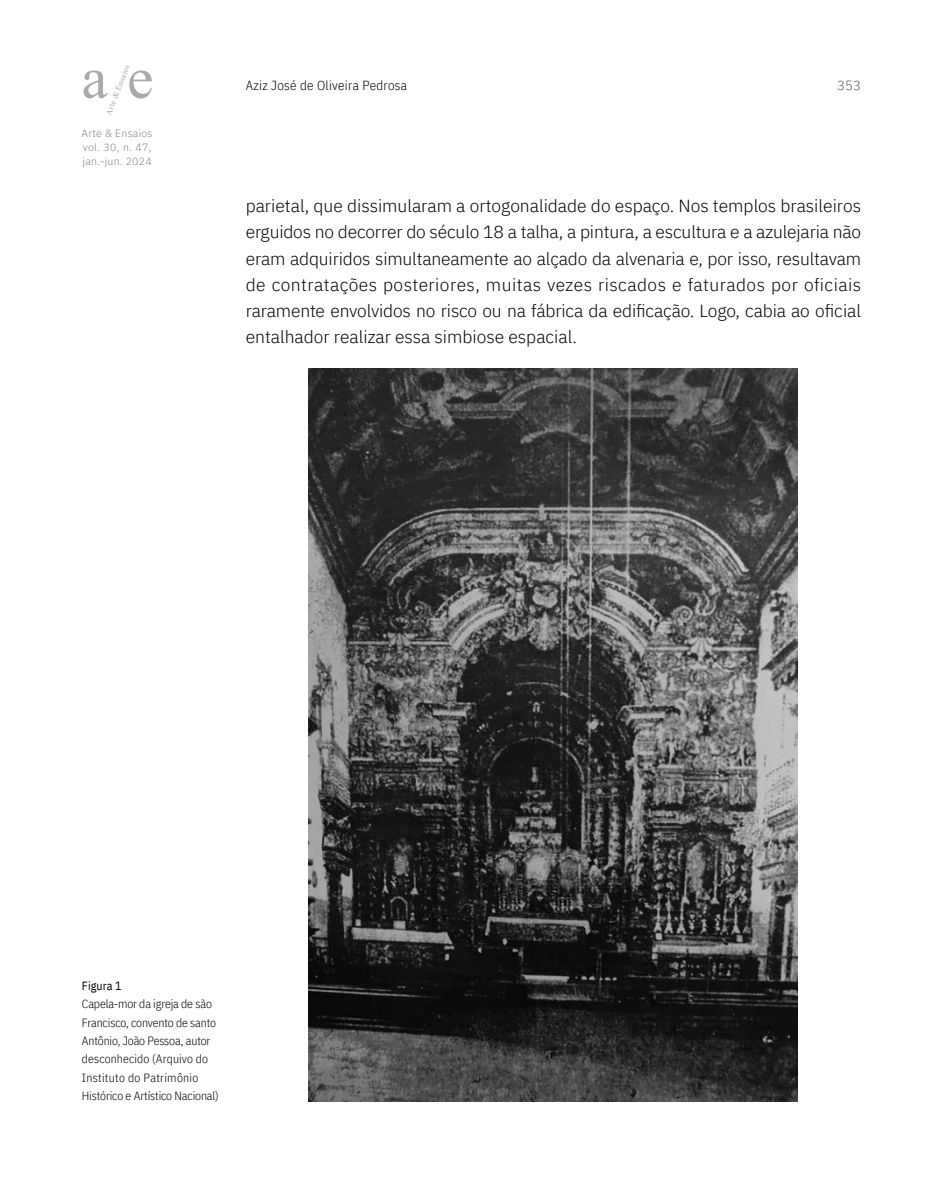
<style>
.page{position:relative;width:943px;height:1191px;background:#fff}
.page>*{position:absolute;margin:0;border:0;box-sizing:border-box;transform-origin:0 0}
.t1{font:59.15px "Times New Roman";color:#a7a9ac}
.t2{font:300 17.5px/26.2px "IBM Plex Sans";color:#000;text-align:justify}
.t3{font:300 13.12px "IBM Plex Sans Cond";letter-spacing:.025em;color:#000}
.t4{font:200 13.12px "IBM Plex Sans";color:#000}
.t5{font:300 11.9px/18.4px "IBM Plex Sans Cond";letter-spacing:-.01em;color:#000}
.t6{font:11.9px "IBM Plex Sans Cond";letter-spacing:.01em;color:#000}
.t7{font:300 10.5px/14px "IBM Plex Sans";letter-spacing:.025em;color:#808285;text-align:justify}
.t8{font:8.4px "Times New Roman";color:#a7a9ac}
</style>
<div class="page">
<img style="left:309px;top:368px;width:489px;height:733px">
<p class="t8" style="left:103px;top:112px;width:55px;rotate:-69deg">Arte &amp; Ensaios</p>
<p class="t7" style="left:82px;top:125px;width:72px">Arte &amp; Ensaios vol. 30, n. 47, jan.-jun. 2024</p>
<h1 class="t1" style="left:81px;top:36px;width:73px">a e</h1>
<p class="t3" style="left:246px;top:75px;width:163px">Aziz José de Oliveira Pedrosa</p>
<p class="t4" style="left:837px;top:75px;width:25px">353</p>
<p class="t2" style="left:246px;top:191px;width:617px">parietal, que dissimularam a ortogonalidade do espaço. Nos templos brasileiros erguidos no decorrer do século 18 a talha, a pintura, a escultura e a azulejaria não eram adquiridos simultaneamente ao alçado da alvenaria e, por isso, resultavam de contratações posteriores, muitas vezes riscados e faturados por oficiais raramente envolvidos no risco ou na fábrica da edificação. Logo, cabia ao oficial entalhador realizar essa simbiose espacial.</p>
<p class="t6" style="left:82px;top:976px;width:41px">Figura 1</p>
<p class="t5" style="left:82px;top:993px;width:138px">Capela-mor da igreja de são<br>Francisco, convento de santo<br>Antônio, João Pessoa, autor desconhecido (Arquivo do<br>Instituto do Patrimônio<br>Histórico e Artístico Nacional)</p>
</div>
